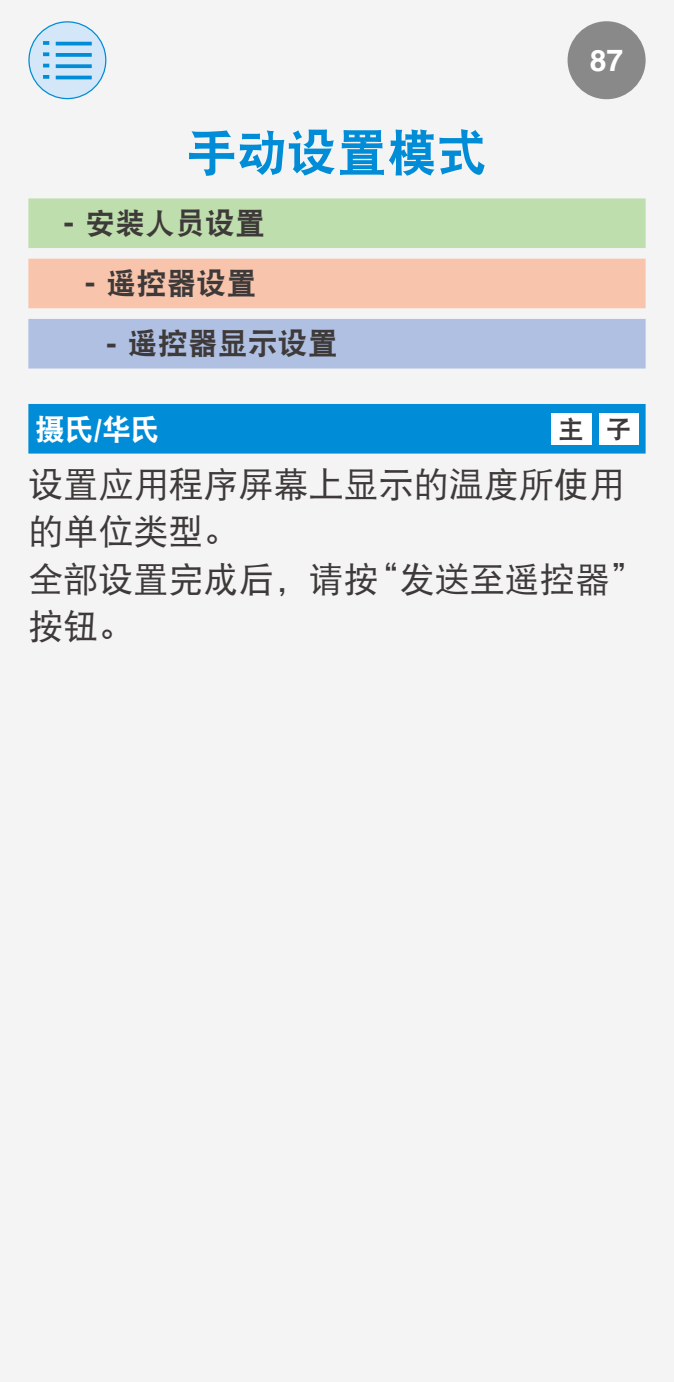
<style>
.page{position:relative;width:674px;height:1382px;background:#fff}
.page>*{position:absolute;margin:0;border:0;box-sizing:border-box;transform-origin:0 0}
.t1{font:50px "DF Hei GB W9";color:#008cd6}
.t2{font:35px/47.5px "DF Hei GB W5";color:#3e3a39}
.t3{font:30px "DF Hei GB W9";color:#3e3a39}
.t4{font:30px "DF Hei GB W9";color:#fff}
.t5{font:700 30px "Helvetica LT Com";color:#fff}
.t6{font:25px "DF Hei GB W9";color:#3e3a39}
.s1{font-family:"Helvetica LT Com";font-weight:700}
</style>
<div class="page">
<div style="left:0;top:0;width:673px;height:1382px;background:#f4f4f4"></div>
<div style="left:567px;top:21px;width:78px;height:78px;background:#898989;border-radius:50%"></div>
<div style="left:29px;top:22px;width:77px;height:77px;background:#d3e7f8;border-radius:50%"></div>
<div style="left:28px;top:21px;width:78px;height:78px;border:1px solid #008cd6;border-radius:50%"></div>
<hr style="left:56px;top:42px;width:36px;height:3px;background:#008cd6">
<svg style="left:43px;top:41px;width:6px;height:4px"></svg>
<svg style="left:56px;top:53px;width:36px;height:4px"></svg>
<svg style="left:43px;top:52px;width:6px;height:4px"></svg>
<svg style="left:56px;top:64px;width:36px;height:4px"></svg>
<svg style="left:43px;top:64px;width:6px;height:3px"></svg>
<hr style="left:56px;top:76px;width:36px;height:3px;background:#008cd6">
<svg style="left:43px;top:75px;width:6px;height:4px"></svg>
<div style="left:28px;top:319px;width:617px;height:50px;background:#afc0e3"></div>
<div style="left:28px;top:259px;width:617px;height:49px;background:#f8c5ac"></div>
<div style="left:28px;top:198px;width:617px;height:50px;background:#bfdeae"></div>
<div style="left:28px;top:404px;width:617px;height:50px;background:#008cd6"></div>
<div style="left:599px;top:413px;width:39px;height:32px;background:#fff"></div>
<div style="left:551px;top:413px;width:40px;height:32px;background:#fff"></div>
<h1 class="t1" style="left:187px;top:126px;width:301px">手动设置模式</h1>
<p class="t3" style="left:64px;top:207px;width:203px"><span class="s1">-</span> 安装人员设置</p>
<p class="t3" style="left:85px;top:267px;width:173px"><span class="s1">-</span> 遥控器设置</p>
<p class="t3" style="left:106px;top:327px;width:233px"><span class="s1">-</span> 遥控器显示设置</p>
<p class="t5" style="left:589px;top:42px;width:35px">87</p>
<p class="t4" style="left:35px;top:413px;width:126px">摄氏/华氏</p>
<p class="t2" style="left:28px;top:460px;width:618px">设置应用程序屏幕上显示的温度所使用的单位类型。<br>全部设置完成后，请按“发送至遥控器”按钮。</p>
<p class="t6" style="left:558px;top:415px;width:74px">主 子</p>
</div>
